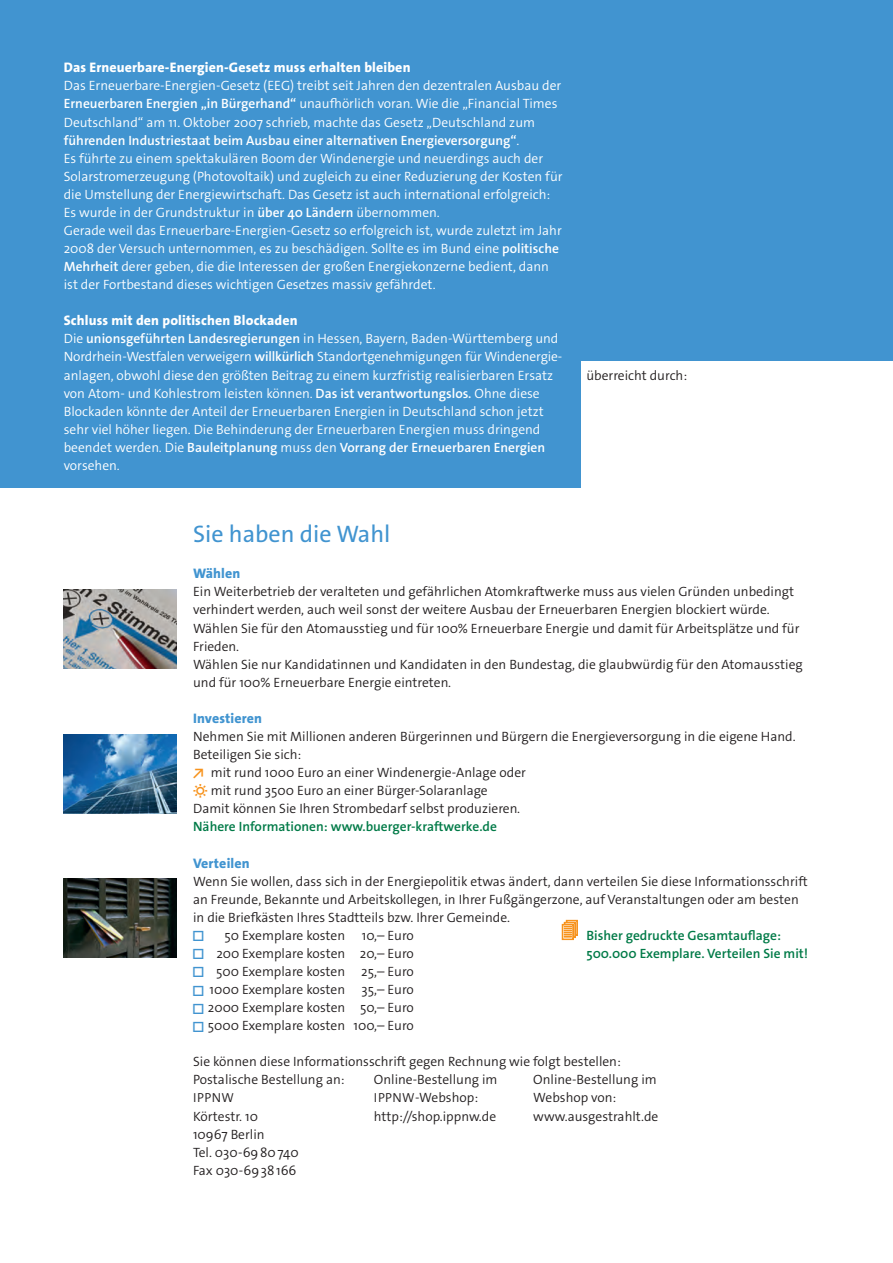
<style>
.page{position:relative;width:893px;height:1263px;background:#fff}
.page>*{position:absolute;margin:0;border:0;box-sizing:border-box;transform-origin:0 0}
.t1{font:24px "The Sans Os F";color:#4194d0}
.t2{font:800 13.8px "The Sans Os F";letter-spacing:.01em;color:#fff}
.t3{font:800 13.8px "The Sans Os F";letter-spacing:.01em;color:#4194d0}
.t4{font:300 13.5px/18.1px "The Sans Os F";color:#fff}
.t5{font:300 13.5px/18.1px "The Sans Os F";color:#231f20}
.t6{font:600 13.5px/18.1px "The Sans Os F";color:#017a47}
.t7{font:300 13.2px "The Sans Os F";letter-spacing:.03em;color:#231f20}
.s1{font-weight:600}
.s2{font-weight:700;color:#f7931d}
.s3{font-weight:700;font-size:12.75px;color:#f7931d}
.s4{font-weight:700;font-size:15px;color:#4194d0}
.s5{font-size:13.2px}
</style>
<div class="page">
<div style="left:0;top:0;width:893px;height:488px;background:#4194d0"></div>
<img style="left:64px;top:590px;width:112px;height:79px">
<img style="left:64px;top:734px;width:112px;height:79px">
<img style="left:64px;top:879px;width:112px;height:79px">
<svg style="left:562px;top:920px;width:16px;height:20px"></svg>
<div style="left:581px;top:361px;width:312px;height:199px;background:#fff"></div>
<p class="t2" style="left:64px;top:59px;width:348px">Das Erneuerbare-Energien-Gesetz muss erhalten bleiben</p>
<p class="t4" style="left:64px;top:77px;width:500px">Das Erneuerbare-Energien-Gesetz (EEG) treibt seit Jahren den dezentralen Ausbau der <span class="s1">Erneuerbaren Energien „in Bürgerhand“</span> unaufhörlich voran. Wie die „Financial Times Deutschland“ am 11. Oktober 2007 schrieb, machte das Gesetz „Deutschland zum <span class="s1">führenden Industriestaat beim Ausbau einer alternativen Energieversorgung“</span>.<br>Es führte zu einem spektakulären Boom der Windenergie und neuerdings auch der Solarstromerzeugung (Photovoltaik) und zugleich zu einer Reduzierung der Kosten für die Umstellung der Energiewirtschaft. Das Gesetz ist auch international erfolgreich:<br>Es wurde in der Grundstruktur in <span class="s1">über 40 Ländern</span> übernommen.<br>Gerade weil das Erneuerbare-Energien-Gesetz so erfolgreich ist, wurde zuletzt im Jahr 2008 der Versuch unternommen, es zu beschädigen. Sollte es im Bund eine <span class="s1">politische Mehrheit</span> derer geben, die die Interessen der großen Energiekonzerne bedient, dann ist der Fortbestand dieses wichtigen Gesetzes massiv gefährdet.</p>
<p class="t2" style="left:64px;top:312px;width:235px">Schluss mit den politischen Blockaden</p>
<p class="t4" style="left:64px;top:330px;width:500px">Die <span class="s1">unionsgeführten Landesregierungen</span> in Hessen, Bayern, Baden-Württemberg und Nordrhein-Westfalen verweigern <span class="s1">willkürlich</span> Standortgenehmigungen für Windenergie&shy;anlagen, obwohl diese den größten Beitrag zu einem kurzfristig realisierbaren Ersatz von Atom- und Kohlestrom leisten können. <span class="s1">Das ist verantwortungslos.</span> Ohne diese Blockaden könnte der Anteil der Erneuerbaren Energien in Deutschland schon jetzt sehr viel höher liegen. Die Behinderung der Erneuerbaren Energien muss dringend beendet werden. Die <span class="s1">Bauleitplanung</span> muss den <span class="s1">Vorrang der Erneuerbaren Energien </span>vorsehen.</p>
<p class="t5" style="left:586px;top:366px;width:102px">überreicht durch:</p>
<h1 class="t1" style="left:193px;top:519px;width:199px">Sie haben die Wahl</h1>
<p class="t3" style="left:193px;top:565px;width:49px">Wählen</p>
<p class="t5" style="left:193px;top:583px;width:611px">Ein Weiterbetrieb der veralteten und gefährlichen Atomkraftwerke muss aus vielen Gründen unbedingt verhindert werden, auch weil sonst der weitere Ausbau der Erneuerbaren Energien blockiert würde.<br>Wählen Sie für den Atomausstieg und für 100% Erneuerbare Energie und damit für Arbeitsplätze und für Frieden.<br>Wählen Sie nur Kandidatinnen und Kandidaten in den Bundestag, die glaubwürdig für den Atomausstieg und für 100% Erneuerbare Energie eintreten.</p>
<p class="t3" style="left:193px;top:709px;width:70px">Investieren</p>
<p class="t5" style="left:193px;top:727px;width:604px">Nehmen Sie mit Millionen anderen Bürgerinnen und Bürgern die Energieversorgung in die eigene Hand.<br>Beteiligen Sie sich:<br><span class="s2">↗</span> mit rund 1000 Euro an einer Windenergie-Anlage oder<br><span class="s3">☼</span> mit rund 3500 Euro an einer Bürger-Solaranlage<br>Damit können Sie Ihren Strombedarf selbst produzieren.</p>
<p class="t6" style="left:193px;top:818px;width:305px">Nähere Informationen: www.buerger-kraftwerke.de</p>
<p class="t3" style="left:193px;top:854px;width:58px">Verteilen</p>
<p class="t5" style="left:193px;top:872px;width:616px">Wenn Sie wollen, dass sich in der Energiepolitik etwas ändert, dann verteilen Sie diese Informationsschrift an Freunde, Bekannte und Arbeitskollegen, in Ihrer Fußgängerzone, auf Veranstaltungen oder am besten in die Briefkästen Ihres Stadtteils bzw. Ihrer Gemeinde.</p>
<p class="t5" style="left:193px;top:926px;width:222px"><span class="s4">□</span> 50 Exemplare kosten 10,– Euro</p>
<p class="t5" style="left:193px;top:944px;width:222px"><span class="s4">□</span> 200 Exemplare kosten 20,– Euro</p>
<p class="t5" style="left:193px;top:962px;width:222px"><span class="s4">□</span> 500 Exemplare kosten 25,– Euro</p>
<p class="t5" style="left:193px;top:980px;width:222px"><span class="s4">□</span> 1000 Exemplare kosten 35,– Euro</p>
<p class="t5" style="left:193px;top:998px;width:222px"><span class="s4">□</span> 2000 Exemplare kosten 50,– Euro</p>
<p class="t5" style="left:193px;top:1017px;width:222px"><span class="s4">□</span> 5000 Exemplare kosten 100,– Euro</p>
<p class="t5" style="left:193px;top:1053px;width:429px">Sie können diese Informationsschrift gegen Rechnung wie folgt bestellen:<br>Postalische Bestellung an:</p>
<p class="t7" style="left:193px;top:1089px;width:42px">IPPNW</p>
<p class="t5" style="left:193px;top:1107px;width:107px">Körtestr. 10<br>10967 Berlin<br>Tel. 030-6980740<br>Fax 030-6938166</p>
<p class="t6" style="left:586px;top:926px;width:223px">Bisher gedruckte Gesamtauflage:<br>500.000 Exemplare. Verteilen Sie mit!</p>
<p class="t5" style="left:374px;top:1071px;width:125px">Online-Bestellung im<br><span class="s5">IPPNW</span>-Webshop: http://shop.ippnw.de</p>
<p class="t5" style="left:533px;top:1071px;width:127px">Online-Bestellung im<br>Webshop von: www.ausgestrahlt.de</p>
</div>
